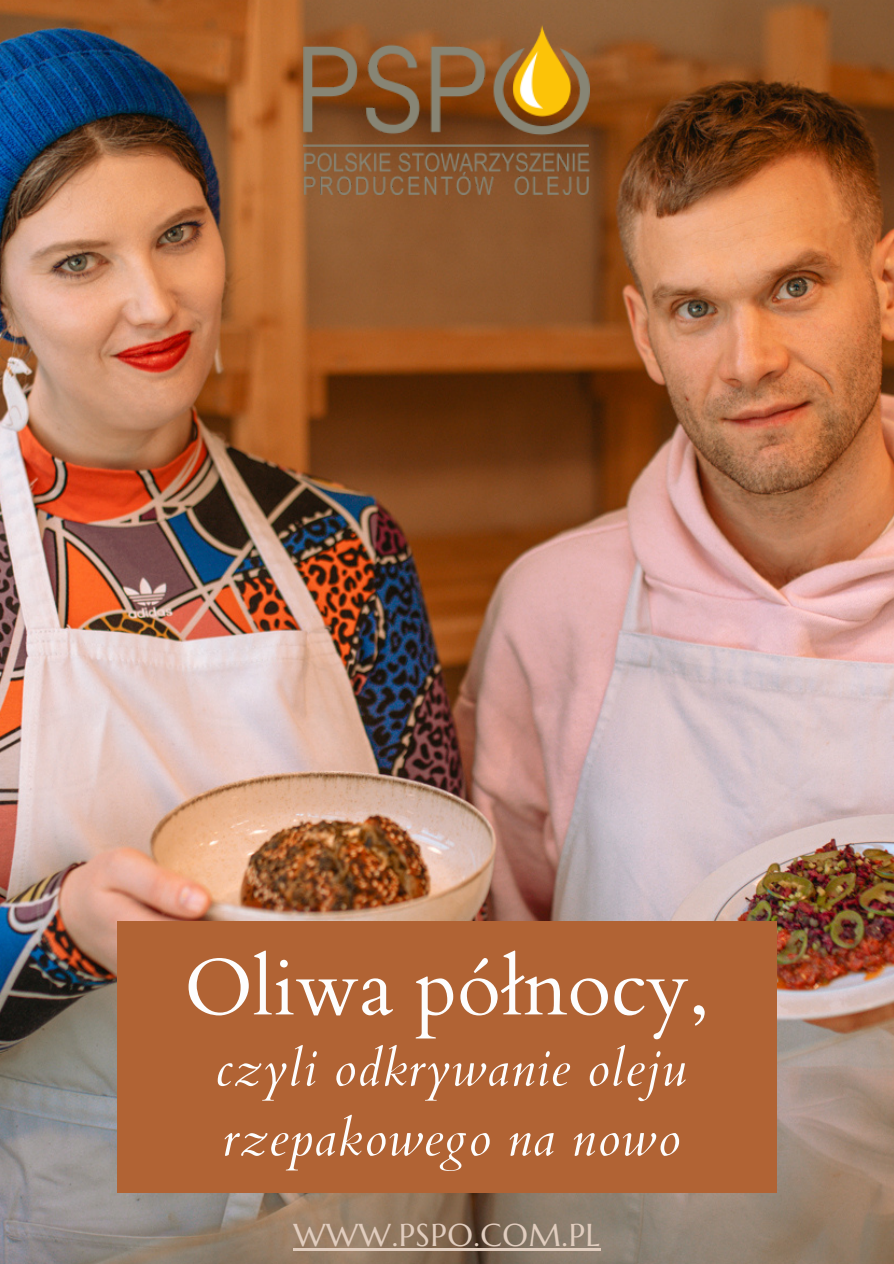
<style>
.page{position:relative;width:894px;height:1264px;background:#fff}
.page>*{position:absolute;margin:0;border:0;box-sizing:border-box;transform-origin:0 0}
.t1{font:79.5px "Cardo";color:#fdfdfd}
.t2{font:italic 50.4px/69.8px "Cardo";letter-spacing:.02em;color:#fdfdfd}
.t3{font:31.65px "Marcellus";letter-spacing:.02em;color:#e1cdbf}
</style>
<div class="page">
<img style="left:0;top:0;width:893px;height:1263px">
<div style="left:117px;top:920px;width:659px;height:272px;background:#b16334"></div>
<img style="left:304px;top:25px;width:285px;height:169px">
<hr style="left:293px;top:1247px;width:307px;height:3px;background:#e1cdbf">
<p class="t1" style="left:184px;top:935px;width:526px">Oliwa północy,</p>
<h1 class="t2" style="left:216px;top:1034px;width:472px">czyli odkrywanie oleju rzepakowego na nowo</h1>
<p class="t3" style="left:293px;top:1214px;width:308px">WWW.PSPO.COM.PL</p>
</div>
